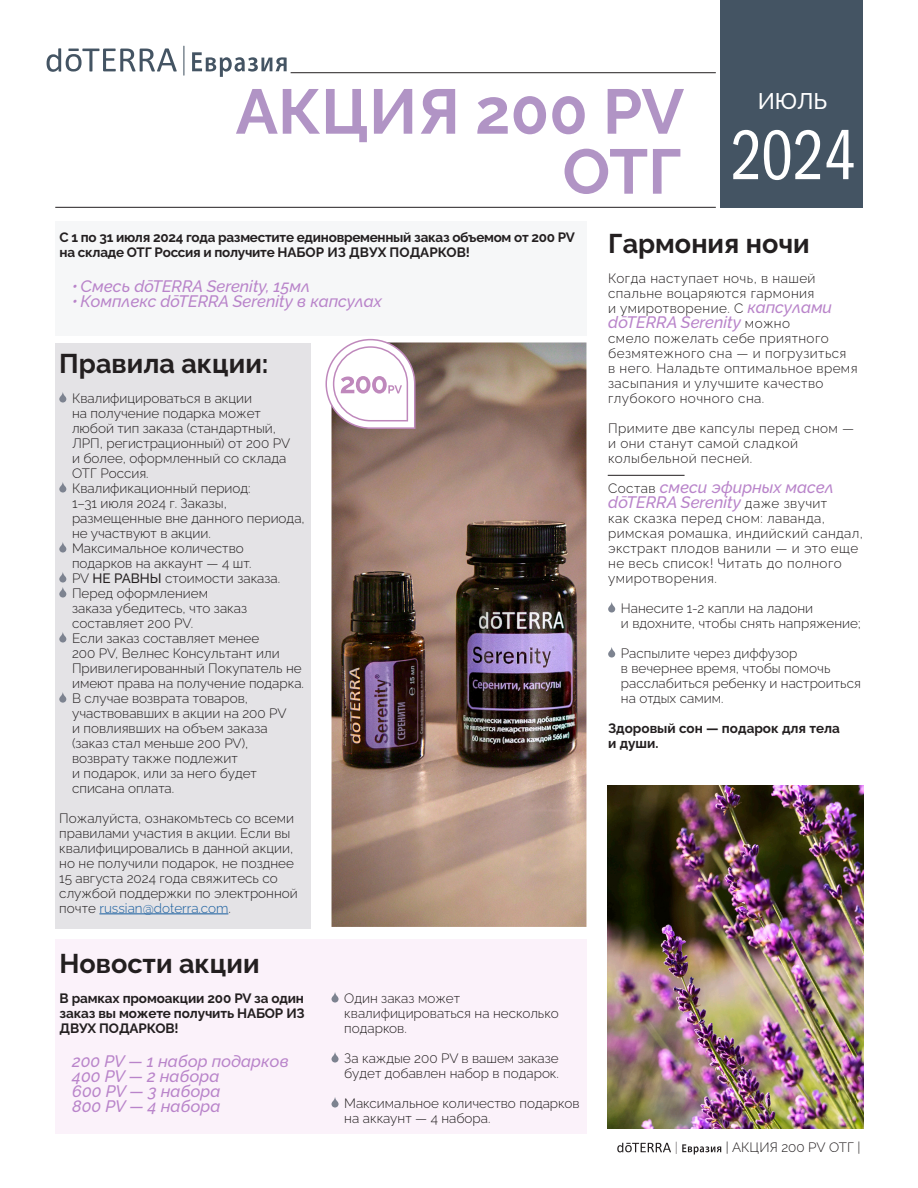
<style>
.page{position:relative;width:918px;height:1188px;background:#fff}
.page>*{position:absolute;margin:0;border:0;box-sizing:border-box;transform-origin:0 0}
.t1{font:70.5px "Franklin Gothic Book Cmp C";color:#fff}
.t2{font:63px/60px "Raleway v 4020 Bold";color:#b194c5;text-align:right}
.Zag{font:27px "Raleway v 4020 Bold";color:#231f20}
.Txt_main{font:27px "Raleway v 4020 Bold";color:#231f20}
.t3{font:22.5px "Raleway v 4020 Medium";color:#fff}
.Txt_main-2{font:italic 16.5px/15px "Raleway v 4020 Medium";color:#b984ca}
.Txt_main-3{font:13.5px/15px "Raleway v 4020 Light";color:#231f20}
.Txt_main-4{font:13.5px/15px "Raleway v 4020 Light";letter-spacing:.03em;color:#231f20}
.Txt_main-5{font:13.5px/15px "Raleway v 4020 Bold";letter-spacing:-.01em;color:#231f20}
.s1{font-family:"Raleway v 4020 Medium"}
.s2{color:#175d9e}
.s3{font-family:"Raleway v 4020 Medium";font-style:italic;font-size:16.5px;color:#b984ca}
.s4{font-family:"Raleway v 4020 Light";font-style:normal;font-size:13.5px;color:#231f20}
</style>
<div class="page">
<svg style="left:617px;top:1142px;width:104px;height:13px"></svg>
<div style="left:721px;top:0;width:142px;height:208px;background:#445463"></div>
<hr style="left:291px;top:72px;width:425px;height:1px;background:#231f20">
<hr style="left:55px;top:207px;width:661px;height:1px;background:#231f20">
<div style="left:55px;top:221px;width:531px;height:115px;background:#f6f7f8"></div>
<img style="left:608px;top:785px;width:255px;height:343px">
<div style="left:55px;top:343px;width:255px;height:585px;background:#e4e3e6"></div>
<hr style="left:99px;top:914px;width:129px;height:1px;background:#175d9e">
<svg style="left:59px;top:392px;width:7px;height:11px"></svg>
<svg style="left:59px;top:482px;width:7px;height:11px"></svg>
<svg style="left:59px;top:542px;width:7px;height:11px"></svg>
<svg style="left:59px;top:572px;width:7px;height:26px"></svg>
<svg style="left:59px;top:632px;width:7px;height:11px"></svg>
<div style="left:55px;top:940px;width:531px;height:194px;background:#fbf2fa"></div>
<svg style="left:332px;top:992px;width:7px;height:11px"></svg>
<svg style="left:332px;top:1052px;width:7px;height:11px"></svg>
<svg style="left:332px;top:1097px;width:7px;height:11px"></svg>
<img style="left:332px;top:342px;width:254px;height:585px">
<svg style="left:608px;top:602px;width:7px;height:11px"></svg>
<svg style="left:608px;top:647px;width:7px;height:11px"></svg>
<svg style="left:192px;top:52px;width:95px;height:25px"></svg>
<svg style="left:47px;top:48px;width:130px;height:24px"></svg>
<hr style="left:183px;top:46px;width:1px;height:30px;background:#445463">
<svg style="left:325px;top:338px;width:91px;height:92px"></svg>
<svg style="left:59px;top:692px;width:7px;height:11px"></svg>
<hr style="left:608px;top:475px;width:77px;height:1px;background:#231f20">
<p class="t2" style="left:236px;top:75px;width:450px">АКЦИЯ 200 PV<br>ОТГ</p>
<p class="t3" style="left:758px;top:83px;width:71px">ИЮЛЬ</p>
<p class="t1" style="left:731px;top:117px;width:126px">2024</p>
<p class="Txt_main-5" style="left:60px;top:229px;width:517px">С 1 по 31 июля 2024 года разместите единовременный заказ объемом от 200 PV на складе ОТГ Россия и получите НАБОР ИЗ ДВУХ ПОДАРКОВ!</p>
<p class="Txt_main-2" style="left:72px;top:277px;width:239px">• Смесь dōTERRA Serenity, 15мл</p>
<p class="Txt_main-2" style="left:72px;top:292px;width:311px">•Комплекс dōTERRA Serenity в капсулах</p>
<p class="Zag" style="left:59px;top:342px;width:211px">Правила акции:</p>
<p class="Txt_main-3" style="left:72px;top:389px;width:220px">Квалифицироваться в акции<br>на получение подарка может любой тип заказа (стандартный,<br>ЛРП, регистрационный) от 200 PV и более, оформленный со склада<br>ОТГ Россия.</p>
<p class="Txt_main-3" style="left:72px;top:479px;width:234px">Квалификационный период:<br>1–31 июля 2024 г. Заказы, размещенные вне данного периода, не участвуют в акции.</p>
<p class="Txt_main-3" style="left:72px;top:539px;width:181px">Максимальное количество подарков на аккаунт — 4 шт.</p>
<p class="Txt_main-3" style="left:72px;top:569px;width:210px">PV <span class="s1">НЕ РАВНЫ</span> стоимости заказа.</p>
<p class="Txt_main-3" style="left:72px;top:584px;width:177px">Перед оформлением заказа убедитесь, что заказ составляет 200 PV.</p>
<p class="Txt_main-3" style="left:72px;top:629px;width:233px">Если заказ составляет менее<br>200 PV, Велнес Консультант или<br>Привилегированный Покупатель не имеют права на получение подарка.<br>В случае возврата товаров, участвовавших в акции на 200 PV<br>и повлиявших на объем заказа (заказ стал меньше 200 PV), возврату также подлежит<br>и подарок, или за него будет списана оплата.</p>
<p class="Txt_main-3" style="left:59px;top:809px;width:240px">Пожалуйста, ознакомьтесь со всеми правилами участия в акции. Если вы квалифицировались в данной акции, но не получили подарок, не позднее 15 августа 2024 года свяжитесь со службой поддержки по электронной почте <span class="s2">russian@doterra.com</span>.</p>
<p class="Zag" style="left:60px;top:942px;width:202px">Новости акции</p>
<p class="Txt_main-5" style="left:60px;top:989px;width:247px;text-align:justify">В рамках промоакции 200 PV за один заказ вы можете получить НАБОР ИЗ ДВУХ ПОДАРКОВ!</p>
<p class="Txt_main-2" style="left:72px;top:1052px;width:218px">200 PV — 1 набор подарков</p>
<p class="Txt_main-2" style="left:72px;top:1067px;width:149px">400 PV — 2 набора</p>
<p class="Txt_main-2" style="left:72px;top:1082px;width:150px">600 PV — 3 набора</p>
<p class="Txt_main-2" style="left:72px;top:1097px;width:150px">800 PV — 4 набора</p>
<p class="Txt_main-3" style="left:344px;top:989px;width:216px">Один заказ может квалифицироваться на несколько подарков.</p>
<p class="Txt_main-3" style="left:344px;top:1049px;width:216px">За каждые 200 PV в вашем заказе будет добавлен набор в подарок.</p>
<p class="Txt_main-3" style="left:344px;top:1094px;width:237px">Максимальное количество подарков на аккаунт — 4 набора.</p>
<p class="Txt_main" style="left:608px;top:222px;width:203px">Гармония ночи</p>
<p class="Txt_main-4" style="left:608px;top:269px;width:225px">Когда наступает ночь, в нашей спальне воцаряются гармония<br>и умиротворение. С <span class="s3">капсулами</span></p>
<p class="Txt_main-2" style="left:608px;top:312px;width:183px">dо̄TERRA Serenity <span class="s4">можно</span></p>
<p class="Txt_main-4" style="left:608px;top:329px;width:251px">смело пожелать себе приятного безмятежного сна — и погрузиться<br>в него. Наладьте оптимальное время засыпания и улучшите качество глубокого ночного сна.</p>
<p class="Txt_main-4" style="left:608px;top:419px;width:248px">Примите две капсулы перед сном — и они станут самой сладкой колыбельной песней.</p>
<p class="Txt_main-2" style="left:608px;top:477px;width:227px"><span class="s4">Состав</span> смеси эфирных масел dо̄TERRA Serenity <span class="s4">даже звучит</span></p>
<p class="Txt_main-4" style="left:608px;top:509px;width:256px">как сказка перед сном: лаванда, римская ромашка, индийский сандал, экстракт плодов ванили — и это еще не весь список! Читать до полного умиротворения.</p>
<p class="Txt_main-3" style="left:621px;top:599px;width:241px">Нанесите 1-2 капли на ладони<br>и вдохните, чтобы снять напряжение;</p>
<p class="Txt_main-3" style="left:621px;top:644px;width:241px">Распылите через диффузор<br>в вечернее время, чтобы помочь расслабиться ребенку и настроиться на отдых самим.</p>
<p class="Txt_main-5" style="left:608px;top:719px;width:233px">Здоровый сон — подарок для тела и души.</p>
<p class="Txt_main-3" style="left:726px;top:1138px;width:136px">| АКЦИЯ 200 PV ОТГ |</p>
</div>
